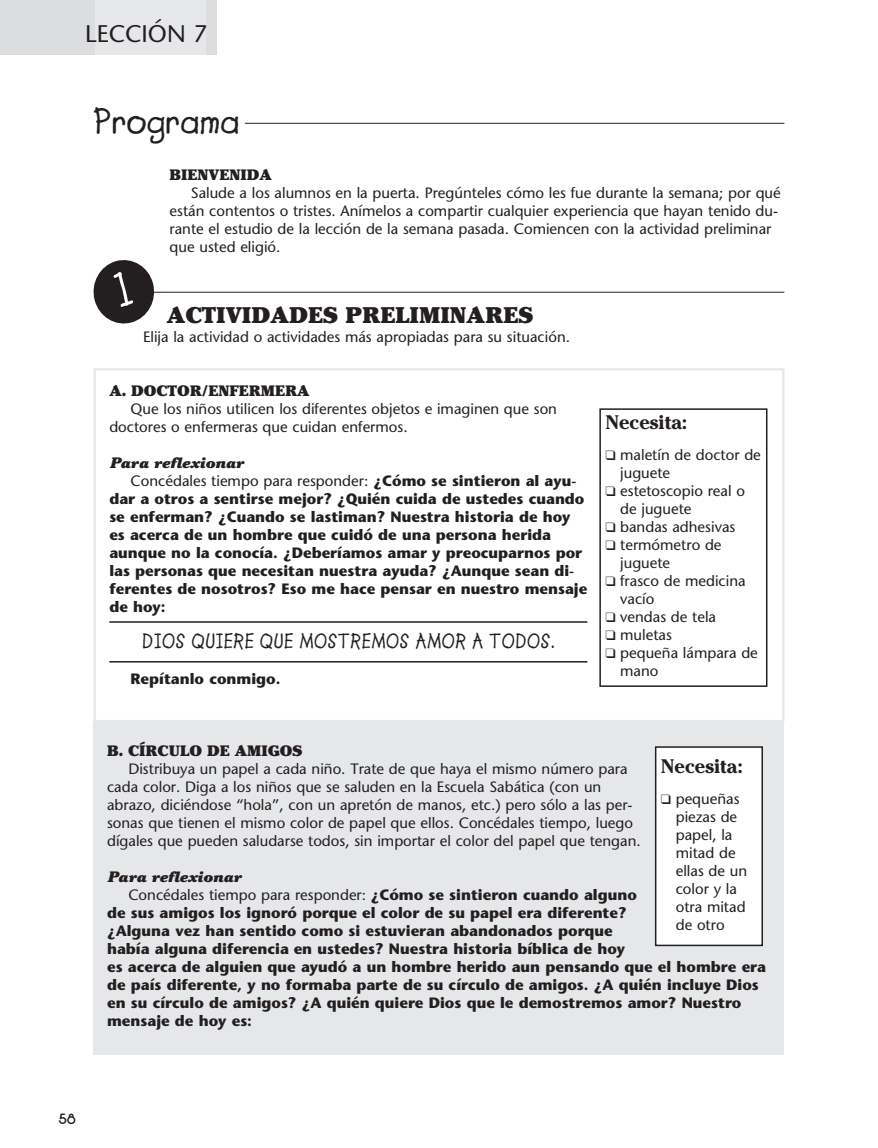
<style>
.page{position:relative;width:878px;height:1148px;background:#fff}
.page>*{position:absolute;margin:0;border:0;box-sizing:border-box;transform-origin:0 0}
.t1{font:700 36px "Lemonade";color:#231f20}
.t2{font:24px "Stone Sans";color:#231f20}
.t3{font:900 22.5px "Cheltenham";color:#231f20}
.t4{font:700 21px "Lemonade";letter-spacing:.025em;color:#231f20}
.t5{font:700 19.5px "Cheltenham";color:#231f20}
.t6{font:15px/18px "Stone Sans";color:#231f20}
.t7{font:700 15px/18px "Stone Sans";color:#231f20}
.t8{font:900 15px "Cheltenham";color:#231f20}
.t9{font:italic 900 15px "Cheltenham";color:#231f20}
.t10{font:700 15px "New Garden";color:#231f20}
.s1{font-weight:400}
</style>
<div class="page">
<div style="left:0;top:0;width:95px;height:54px;background:#dcdddf"></div>
<div style="left:95px;top:0;width:111px;height:54px;background:#e6e7e9"></div>
<div style="left:206px;top:0;width:10px;height:54px;background:#dcdddf"></div>
<hr style="left:245px;top:123px;width:539px;height:1px;background:#231f20">
<hr style="left:140px;top:292px;width:644px;height:1px;background:#231f20">
<hr style="left:109px;top:621px;width:478px;height:1px;background:#231f20">
<hr style="left:109px;top:661px;width:478px;height:1px;background:#231f20">
<div style="left:94px;top:368px;width:690px;height:354px;border:2px solid #e6e7e9"></div>
<div style="left:94px;top:722px;width:690px;height:332px;background:#e6e7e9"></div>
<div style="left:655px;top:747px;width:107px;height:198px;background:#fff"></div>
<div style="left:655px;top:746px;width:108px;height:200px;border:2px solid #231f20"></div>
<div style="left:599px;top:408px;width:168px;height:279px;border:2px solid #231f20"></div>
<svg style="left:93px;top:260px;width:64px;height:64px"></svg>
<h2 class="t2" style="left:85px;top:24px;width:123px">LECCIÓN 7</h2>
<h1 class="t1" style="left:94px;top:99px;width:148px">Programa</h1>
<p class="t8" style="left:170px;top:169px;width:104px">BIENVENIDA</p>
<p class="t6" style="left:170px;top:185px;width:612px;text-indent:21px">Salude a los alumnos en la puerta. Pregúnteles cómo les fue durante la semana; por qué están contentos o tristes. Anímelos a compartir cualquier experiencia que hayan tenido du&shy;rante el estudio de la lección de la semana pasada. Comiencen con la actividad preliminar que usted eligió.</p>
<h3 class="t3" style="left:167px;top:306px;width:368px">ACTIVIDADES PRELIMINARES</h3>
<p class="t6" style="left:143px;top:329px;width:428px">Elija la actividad o actividades más apropiadas para su situación.</p>
<p class="t8" style="left:109px;top:385px;width:202px">A. DOCTOR/ENFERMERA</p>
<p class="t6" style="left:109px;top:401px;width:449px;text-indent:21px">Que los niños utilicen los diferentes objetos e imaginen que son doctores o enfermeras que cuidan enfermos.</p>
<p class="t9" style="left:109px;top:457px;width:136px">Para reflexionar</p>
<p class="t7" style="left:109px;top:473px;width:479px;text-indent:21px"><span class="s1">Concédales tiempo para responder:</span> ¿Cómo se sintieron al ayu&shy;dar a otros a sentirse mejor? ¿Quién cuida de ustedes cuando se enferman? ¿Cuando se lastiman? Nuestra historia de hoy es acerca de un hombre que cuidó de una persona herida aunque no la conocía. ¿Deberíamos amar y preocuparnos por las personas que necesitan nuestra ayuda? ¿Aunque sean di&shy;ferentes de nosotros? Eso me hace pensar en nuestro mensaje de hoy:</p>
<h3 class="t4" style="left:142px;top:628px;width:413px">DIOS QUIERE QUE MOSTREMOS AMOR A TODOS.</h3>
<p class="t7" style="left:131px;top:671px;width:151px">Repítanlo conmigo.</p>
<h3 class="t5" style="left:605px;top:411px;width:83px">Necesita:</h3>
<p class="t6" style="left:620px;top:448px;width:142px;text-indent:-15px">❑ maletín de doctor de juguete</p>
<p class="t6" style="left:620px;top:484px;width:126px;text-indent:-15px">❑ estetoscopio real o de juguete</p>
<p class="t6" style="left:605px;top:520px;width:131px">❑ bandas adhesivas</p>
<p class="t6" style="left:620px;top:538px;width:103px;text-indent:-15px">❑ termómetro de juguete</p>
<p class="t6" style="left:620px;top:574px;width:127px;text-indent:-15px">❑ frasco de medicina vacío</p>
<p class="t6" style="left:605px;top:610px;width:112px">❑ vendas de tela</p>
<p class="t6" style="left:605px;top:628px;width:68px">❑ muletas</p>
<p class="t6" style="left:620px;top:646px;width:139px;text-indent:-15px">❑ pequeña lámpara de mano</p>
<p class="t8" style="left:107px;top:745px;width:197px">B. CÍRCULO DE AMIGOS</p>
<p class="t6" style="left:107px;top:761px;width:535px;text-indent:21px">Distribuya un papel a cada niño. Trate de que haya el mismo número para cada color. Diga a los niños que se saluden en la Escuela Sabática (con un abrazo, diciéndose “hola”, con un apretón de manos, etc.) pero sólo a las per&shy;sonas que tienen el mismo color de papel que ellos. Concédales tiempo, luego dígales que pueden saludarse todos, sin importar el color del papel que tengan.</p>
<p class="t9" style="left:107px;top:871px;width:136px">Para reflexionar</p>
<p class="t7" style="left:107px;top:887px;width:660px;text-indent:21px"><span class="s1">Concédales tiempo para responder:</span> ¿Cómo se sintieron cuando alguno<br>de sus amigos los ignoró porque el color de su papel era diferente?<br>¿Alguna vez han sentido como si estuvieran abandonados porque<br>había alguna diferencia en ustedes? Nuestra historia bíblica de hoy<br>es acerca de alguien que ayudó a un hombre herido aun pensando que el hombre era de país diferente, y no formaba parte de su círculo de amigos. ¿A quién incluye Dios en su círculo de amigos? ¿A quién quiere Dios que le demostremos amor? Nuestro mensaje de hoy es:</p>
<h3 class="t5" style="left:661px;top:754px;width:83px">Necesita:</h3>
<p class="t6" style="left:675px;top:791px;width:73px;text-indent:-15px">❑ pequeñas piezas de papel, la mitad de ellas de un color y la otra mitad de otro</p>
<p class="t10" style="left:58px;top:1109px;width:19px">58</p>
</div>
